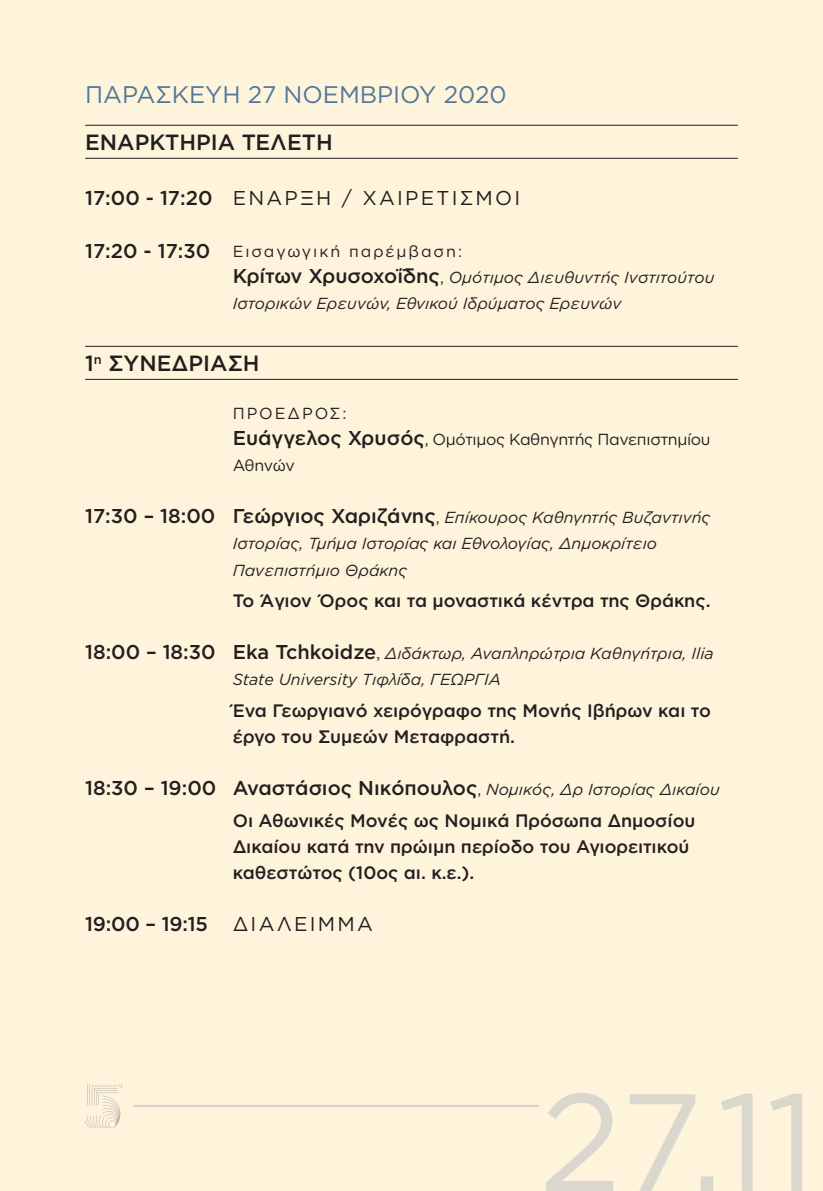
<style>
.page{position:relative;width:823px;height:1191px;background:#fff}
.page>*{position:absolute;margin:0;border:0;box-sizing:border-box;transform-origin:0 0}
.t1{font:24px "Gotham Greek";color:#517798}
.t2{font:500 22px "Gotham Greek";color:#231f20}
.t3{font:500 20px "Gotham Greek";color:#231f20}
.t4{font:20px "Gotham Greek";letter-spacing:.11em;color:#231f20}
.t5{font:500 18px/26px "Gotham Greek";color:#231f20}
.t6{font:italic 16px/26px "Gotham Greek";color:#231f20}
.t7{font:16px/26px "Gotham Greek";letter-spacing:-.02em;color:#231f20}
.s1{font-style:normal}
.s2{font-weight:500;font-style:normal;font-size:20px}
.s3{font-weight:500;font-size:20px}
.s4{font-family:"Minion Pro";font-style:normal}
</style>
<div class="page">
<div style="left:0;top:0;width:822px;height:1191px;background:#fef4db"></div>
<hr style="left:85px;top:125px;width:652px;height:1px;background:#231f20">
<hr style="left:85px;top:158px;width:652px;height:1px;background:#231f20">
<hr style="left:85px;top:346px;width:652px;height:1px;background:#231f20">
<hr style="left:85px;top:379px;width:652px;height:1px;background:#231f20">
<svg style="left:546px;top:1093px;width:255px;height:97px"></svg>
<svg style="left:85px;top:1084px;width:37px;height:43px"></svg>
<hr style="left:133px;top:1105px;width:406px;height:2px;background:#d3cdcb">
<h1 class="t1" style="left:85px;top:81px;width:422px">ΠΑΡΑΣΚΕΥΗ 27 ΝΟΕΜΒΡΙΟΥ 2020</h1>
<h2 class="t2" style="left:85px;top:129px;width:249px">ΕΝΑΡΚΤΗΡΙΑ ΤΕΛΕΤΗ</h2>
<p class="t4" style="left:232px;top:186px;width:289px">ΕΝΑΡΞΗ / ΧΑΙΡΕΤΙΣΜΟΙ</p>
<p class="t6" style="left:232px;top:238px;width:483px"><span class="s1">Εισαγωγική παρέμβαση:<br></span><span class="s2">Κρίτων Χρυσοχοΐδης</span><span class="s1">,</span> Ομότιμος Διευθυντής Ινστιτούτου<br>Ιστορικών Ερευνών, Εθνικού Ιδρύματος Ερευνών</p>
<p class="t3" style="left:85px;top:186px;width:129px">17:00 - 17:20</p>
<p class="t3" style="left:85px;top:240px;width:127px">17:20 - 17:30</p>
<h2 class="t2" style="left:85px;top:350px;width:176px">1<sup>η</sup> ΣΥΝΕΔΡΙΑΣΗ</h2>
<p class="t3" style="left:85px;top:505px;width:132px">17:30 – 18:00</p>
<p class="t3" style="left:85px;top:641px;width:132px">18:00 – 18:30</p>
<p class="t3" style="left:85px;top:776px;width:133px">18:30 – 19:00</p>
<p class="t3" style="left:85px;top:912px;width:124px">19:00 – 19:15</p>
<p class="t7" style="left:232px;top:400px;width:479px">ΠΡΟΕΔΡΟΣ:<br><span class="s3">Ευάγγελος Χρυσός</span>, Ομότιμος Καθηγητής Πανεπιστημίου<br>Αθηνών</p>
<p class="t6" style="left:232px;top:505px;width:479px"><span class="s2">Γεώργιος Χαριζάνης</span><span class="s1">,</span> Επίκουρος Καθηγητής Βυζαντινής<br>Ιστορίας, Τμήμα Ιστορίας και Εθνολογίας, Δημοκρίτειο<br>Πανεπιστήμιο Θράκης</p>
<p class="t5" style="left:232px;top:587px;width:479px">Το Άγιον Όρος και τα μοναστικά κέντρα της Θράκης.</p>
<p class="t6" style="left:232px;top:640px;width:482px"><span class="s2">Eka Tchkoidze</span><span class="s4">,</span> Διδάκτωρ, Αναπληρώτρια Καθηγήτρια, Ilia<br>State University Τιφλίδα, ΓΕΩΡΓΙΑ</p>
<p class="t5" style="left:232px;top:697px;width:479px">Ένα Γεωργιανό χειρόγραφο της Μονής Ιβήρων και το έργο του Συμεών Μεταφραστή.</p>
<p class="t6" style="left:232px;top:776px;width:488px"><span class="s2">Αναστάσιος Νικόπουλος</span><span class="s1">,</span> Νομικός, Δρ Ιστορίας Δικαίου</p>
<p class="t5" style="left:232px;top:806px;width:464px">Οι Αθωνικές Μονές ως Νομικά Πρόσωπα Δημοσίου<br>Δικαίου κατά την πρώιμη περίοδο του Αγιορειτικού καθεστώτος (10ος αι. κ.ε.).</p>
<p class="t4" style="left:232px;top:912px;width:142px">ΔΙΑΛΕΙΜΜΑ</p>
</div>
